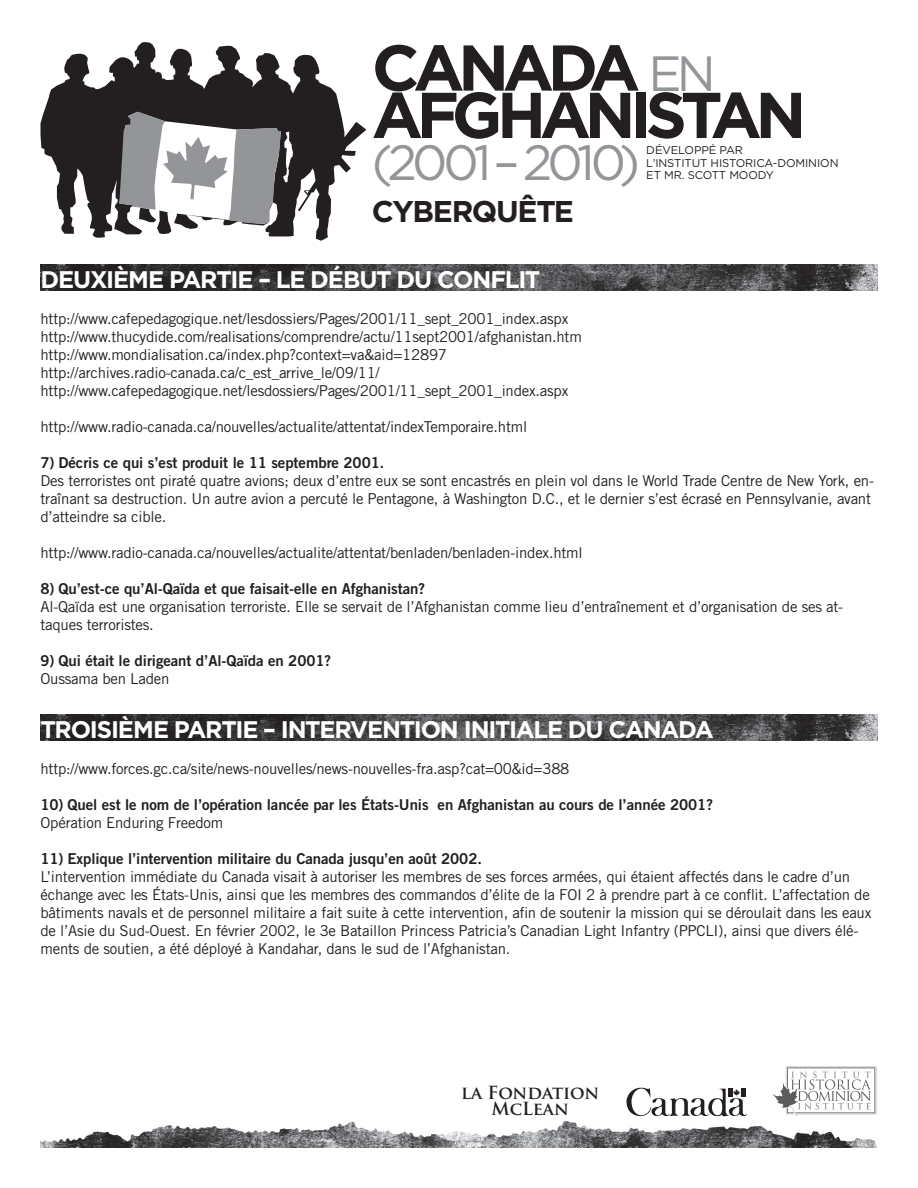
<style>
.page{position:relative;width:918px;height:1188px;background:#fff}
.page>*{position:absolute;margin:0;border:0;box-sizing:border-box;transform-origin:0 0}
.t1{font:700 64.5px/47.4px "Gotham";letter-spacing:-.095em;color:#231f20}
.t2{font:49.5px "Gotham";letter-spacing:-.1em;color:#939598}
.t3{font:700 30px "Gotham";letter-spacing:-.045em;color:#231f20}
.t4{font:700 24px "Gotham";letter-spacing:-.05em;color:#fff}
.t5{font:700 17.7px/16.2px "Trajan Pro";color:#231f20;text-align:center}
.t6{font:15px/18px "Trade Gothic";letter-spacing:-.015em;color:#231f20}
.t7{font:15px "Trade Gothic Bold Two";letter-spacing:-.005em;color:#231f20}
.t8{font:11.25px/12.8px "Gotham";letter-spacing:-.01em;color:#231f20}
.s1{font-weight:400;font-size:49.5px;color:#939598}
</style>
<div class="page">
<img style="left:40px;top:264px;width:838px;height:27px">
<img style="left:40px;top:714px;width:838px;height:27px">
<img style="left:40px;top:1121px;width:837px;height:27px">
<svg style="left:40px;top:42px;width:326px;height:199px;fill:#231f20"></svg>
<svg style="left:119px;top:112px;width:162px;height:122px"></svg>
<svg style="left:773px;top:1066px;width:103px;height:50px"></svg>
<svg style="left:627px;top:1087px;width:120px;height:30px"></svg>
<h1 class="t1" style="left:372px;top:42px;width:436px">CANADA <span class="s1">EN<br></span>AFGHANISTAN</h1>
<h2 class="t2" style="left:372px;top:135px;width:270px">(2001 – 2010)</h2>
<h3 class="t3" style="left:372px;top:194px;width:204px">CYBERQUÊTE</h3>
<p class="t8" style="left:646px;top:143px;width:194px">DÉVELOPPÉ PAR<br>L’INSTITUT HISTORICA-DOMINION<br>ET MR. SCOTT MOODY</p>
<h3 class="t4" style="left:40px;top:266px;width:501px">DEUXIÈME PARTIE – LE DÉBUT DU CONFLIT</h3>
<p class="t6" style="left:40px;top:309px;width:543px">http://www.cafepedagogique.net/lesdossiers/Pages/2001/11_sept_2001_index.aspx http://www.thucydide.com/realisations/comprendre/actu/11sept2001/afghanistan.htm http://www.mondialisation.ca/index.php?context=va&amp;aid=12897 http://archives.radio-canada.ca/c_est_arrive_le/09/11/ http://www.cafepedagogique.net/lesdossiers/Pages/2001/11_sept_2001_index.aspx</p>
<p class="t6" style="left:40px;top:417px;width:488px">http://www.radio-canada.ca/nouvelles/actualite/attentat/indexTemporaire.html</p>
<p class="t7" style="left:40px;top:453px;width:345px">7) Décris ce qui s’est produit le 11 septembre 2001.</p>
<p class="t6" style="left:40px;top:471px;width:835px">Des terroristes ont piraté quatre avions; deux d’entre eux se sont encastrés en plein vol dans le World Trade Centre de New York, en&shy;traînant sa destruction. Un autre avion a percuté le Pentagone, à Washington D.C., et le dernier s’est écrasé en Pennsylvanie, avant d’atteindre sa cible.</p>
<p class="t6" style="left:40px;top:543px;width:544px">http://www.radio-canada.ca/nouvelles/actualite/attentat/benladen/benladen-index.html</p>
<p class="t7" style="left:40px;top:579px;width:386px">8) Qu’est-ce qu’Al-Qaïda et que faisait-elle en Afghanistan?</p>
<p class="t6" style="left:40px;top:597px;width:804px">Al-Qaïda est une organisation terroriste. Elle se servait de l’Afghanistan comme lieu d’entraînement et d’organisation de ses at&shy;taques terroristes.</p>
<p class="t7" style="left:40px;top:651px;width:292px">9) Qui était le dirigeant d’Al-Qaïda en 2001?</p>
<p class="t6" style="left:40px;top:669px;width:130px">Oussama ben Laden</p>
<h3 class="t4" style="left:40px;top:716px;width:675px">TROISIÈME PARTIE – INTERVENTION INITIALE DU CANADA</h3>
<p class="t6" style="left:40px;top:759px;width:530px">http://www.forces.gc.ca/site/news-nouvelles/news-nouvelles-fra.asp?cat=00&amp;id=388</p>
<p class="t7" style="left:40px;top:795px;width:674px">10) Quel est le nom de l’opération lancée par les États-Unis en Afghanistan au cours de l’année 2001?</p>
<p class="t6" style="left:40px;top:813px;width:184px">Opération Enduring Freedom</p>
<p class="t7" style="left:40px;top:849px;width:443px">11) Explique l’intervention militaire du Canada jusqu’en août 2002.</p>
<p class="t6" style="left:40px;top:867px;width:832px">L’intervention immédiate du Canada visait à autoriser les membres de ses forces armées, qui étaient affectés dans le cadre d’un échange avec les États-Unis, ainsi que les membres des commandos d’élite de la FOI 2 à prendre part à ce conflit. L’affectation de bâtiments navals et de personnel militaire a fait suite à cette intervention, afin de soutenir la mission qui se déroulait dans les eaux de l’Asie du Sud-Ouest. En février 2002, le 3e Bataillon Princess Patricia’s Canadian Light Infantry (PPCLI), ainsi que divers élé&shy;ments de soutien, a été déployé à Kandahar, dans le sud de l’Afghanistan.</p>
<p class="t5" style="left:461px;top:1085px;width:140px">la Fondation<br>McLean</p>
</div>
